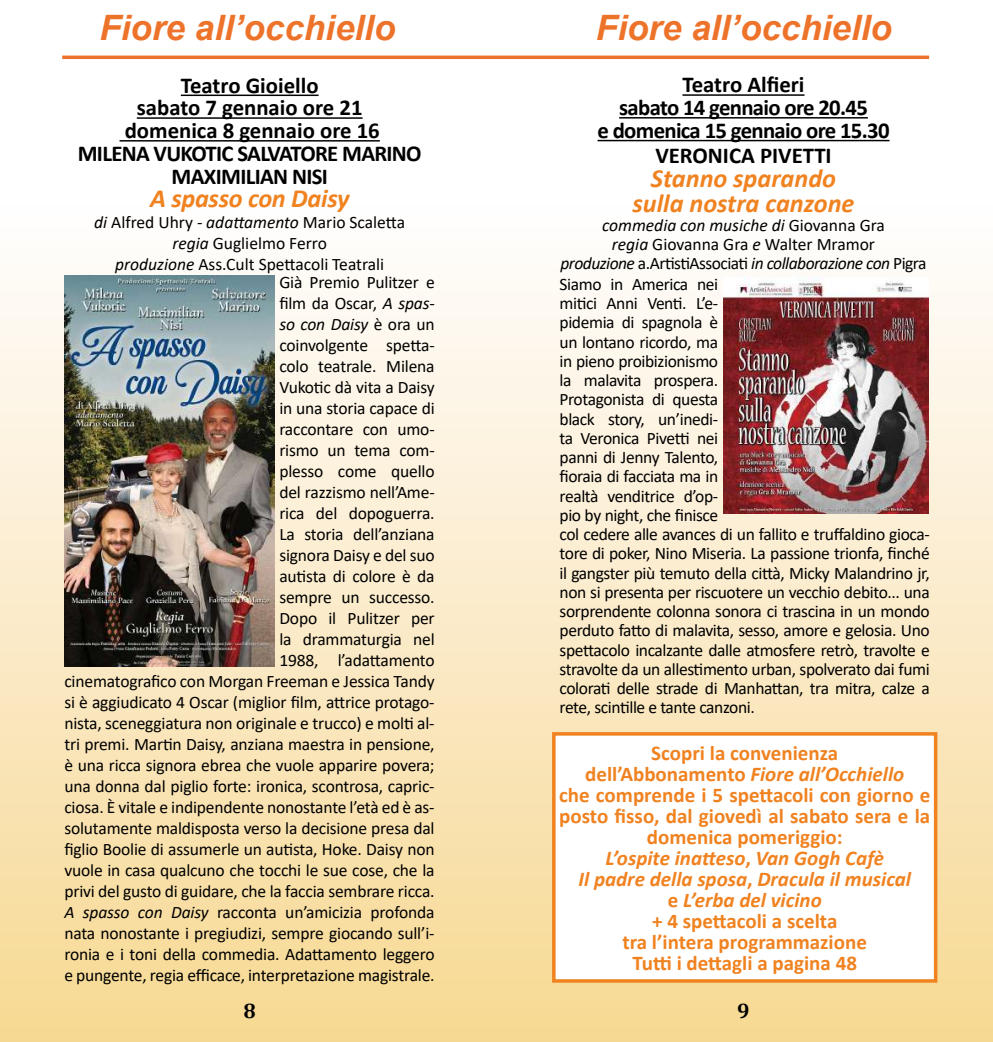
<style>
.page{position:relative;width:993px;height:1042px;background:#fff}
.page>*{position:absolute;margin:0;border:0;box-sizing:border-box;transform-origin:0 0}
.t1{font:italic 700 35px "Arial";color:#ee732a}
.t2{font:italic 700 26.25px/24.5px "Calibri";color:#f08220;text-align:center}
.t3{font:700 22.75px/22.8px "Calibri";letter-spacing:-.01em;color:#000;text-align:center}
.t4{font:700 22.75px/23.3px "Calibri";letter-spacing:-.03em;color:#000;text-align:center}
.t5{font:700 21px/21px "Calibri";color:#f08220;text-align:center}
.t6{font:700 21px "Cambria";color:#000}
.t7{font:17.5px/21px "Calibri";letter-spacing:-.02em;color:#000;text-align:right}
.t8{font:17.5px/21px "Calibri";color:#000;text-align:center}
.t9{font:italic 17.5px "Calibri";letter-spacing:-.03em;color:#000}
.t10{font:italic 17.5px "Calibri";color:#000}
.s1{font-style:italic}
.s2{font-style:normal}
</style>
<div class="page">
<div style="left:0;top:0;width:992px;height:1042px;background:linear-gradient(to bottom,#fff,#f7d996)"></div>
<hr style="left:62px;top:56px;width:866px;height:3px;background:#ee732a">
<hr style="left:181px;top:95px;width:137px;height:1px;background:#000">
<hr style="left:137px;top:117px;width:225px;height:2px;background:#000">
<hr style="left:119px;top:140px;width:261px;height:2px;background:#000">
<img style="left:64px;top:275px;width:210px;height:391px">
<hr style="left:682px;top:94px;width:122px;height:2px;background:#000">
<hr style="left:619px;top:117px;width:248px;height:2px;background:#000">
<hr style="left:597px;top:140px;width:292px;height:1px;background:#000">
<img style="left:723px;top:277px;width:205px;height:236px">
<div style="left:552px;top:732px;width:385px;height:250px;background:#fff;border:4px solid #f08220"></div>
<h1 class="t1" style="left:99px;top:4px;width:297px">Fiore all’occhiello</h1>
<h1 class="t1" style="left:595px;top:4px;width:297px">Fiore all’occhiello</h1>
<h3 class="t3" style="left:78px;top:73px;width:345px">Teatro Gioiello<br>sabato 7 gennaio ore 21<br>domenica 8 gennaio ore 16<br>MILENA VUKOTIC SALVATORE MARINO<br>MAXIMILIAN NISI</h3>
<h2 class="t2" style="left:150px;top:185px;width:201px">A spasso con Daisy</h2>
<p class="t8" style="left:94px;top:211px;width:312px"><span class="s1">di</span> Alfred Uhry <span class="s1">- adattamento</span> Mario Scaletta <span class="s1">regia</span> Guglielmo Ferro<br><span class="s1">produzione</span> Ass.Cult Spettacoli Teatrali</p>
<p class="t7" style="left:64px;top:271px;width:372px">Già Premio Pulitzer e<br>film da Oscar, <span class="s1">A spas-<br>so con Daisy</span> è ora un<br>coinvolgente spetta-<br>colo teatrale. Milena<br>Vukotic dà vita a Daisy<br>in una storia capace di<br>raccontare con umo-<br>rismo un tema com-<br>plesso come quello<br>del razzismo nell’Ame-<br>rica del dopoguerra.<br>La storia dell’anziana<br>signora Daisy e del suo<br>autista di colore è da<br>sempre un successo.<br>Dopo il Pulitzer per<br>la drammaturgia nel<br>1988, l’adattamento<br>cinematografico con Morgan Freeman e Jessica Tandy si è aggiudicato 4 Oscar (miglior film, attrice protago&shy;nista, sceneggiatura non originale e trucco) e molti al&shy;tri premi. Martin Daisy, anziana maestra in pensione, è una ricca signora ebrea che vuole apparire povera; una donna dal piglio forte: ironica, scontrosa, capric&shy;ciosa. È vitale e indipendente nonostante l’età ed è as&shy;solutamente maldisposta verso la decisione presa dal figlio Boolie di assumerle un autista, Hoke. Daisy non vuole in casa qualcuno che tocchi le sue cose, che la privi del gusto di guidare, che la faccia sembrare ricca.<br><span class="s1">A spasso con Daisy</span> racconta un’amicizia profonda nata nonostante i pregiudizi, sempre giocando sull’i&shy;ronia e i toni della commedia. Adattamento leggero e pungente, regia efficace, interpretazione magistrale.</p>
<h3 class="t4" style="left:597px;top:73px;width:293px">Teatro Alfieri<br>sabato 14 gennaio ore 20.45<br>e domenica 15 gennaio ore 15.30<br>VERONICA PIVETTI</h3>
<h2 class="t2" style="left:632px;top:165px;width:223px">Stanno sparando sulla nostra canzone</h2>
<p class="t10" style="left:602px;top:213px;width:284px">commedia con musiche di <span class="s2">Giovanna Gra</span></p>
<p class="t8" style="left:611px;top:233px;width:264px"><span class="s1">regia</span> Giovanna Gra <span class="s1">e</span> Walter Mramor</p>
<p class="t9" style="left:560px;top:251px;width:367px">produzione <span class="s2">a.ArtistiAssociati</span> in collaborazione con <span class="s2">Pigra</span></p>
<p class="t7" style="left:559px;top:273px;width:160px">Siamo in America nei</p>
<p class="t7" style="left:559px;top:292px;width:160px">mitici Anni Venti. L’e-</p>
<p class="t7" style="left:559px;top:311px;width:160px">pidemia di spagnola è</p>
<p class="t7" style="left:559px;top:331px;width:160px">un lontano ricordo, ma</p>
<p class="t7" style="left:559px;top:350px;width:160px">in pieno proibizionismo</p>
<p class="t7" style="left:559px;top:369px;width:160px">la malavita prospera.</p>
<p class="t7" style="left:559px;top:388px;width:160px">Protagonista di questa</p>
<p class="t7" style="left:559px;top:408px;width:160px">black story, un’inedi-</p>
<p class="t7" style="left:559px;top:427px;width:160px">ta Veronica Pivetti nei</p>
<p class="t7" style="left:559px;top:446px;width:160px">panni di Jenny Talento,</p>
<p class="t7" style="left:559px;top:465px;width:160px">fioraia di facciata ma in</p>
<p class="t7" style="left:559px;top:485px;width:160px">realtà venditrice d’op-</p>
<p class="t7" style="left:559px;top:504px;width:160px">pio by night, che finisce</p>
<p class="t7" style="left:559px;top:523px;width:371px">col cedere alle avances di un fallito e truffaldino gioca-</p>
<p class="t7" style="left:559px;top:542px;width:371px">tore di poker, Nino Miseria. La passione trionfa, finché</p>
<p class="t7" style="left:559px;top:562px;width:371px">il gangster più temuto della città, Micky Malandrino jr,</p>
<p class="t7" style="left:559px;top:581px;width:371px">non si presenta per riscuotere un vecchio debito... una</p>
<p class="t7" style="left:559px;top:600px;width:371px">sorprendente colonna sonora ci trascina in un mondo</p>
<p class="t7" style="left:559px;top:619px;width:371px">perduto fatto di malavita, sesso, amore e gelosia. Uno</p>
<p class="t7" style="left:559px;top:639px;width:371px">spettacolo incalzante dalle atmosfere retrò, travolte e</p>
<p class="t7" style="left:559px;top:658px;width:371px">stravolte da un allestimento urban, spolverato dai fumi</p>
<p class="t7" style="left:559px;top:677px;width:371px">colorati delle strade di Manhattan, tra mitra, calze a</p>
<p class="t7" style="left:559px;top:696px;width:197px">rete, scintille e tante canzoni.</p>
<p class="t5" style="left:559px;top:742px;width:372px">Scopri la convenienza<br>dell’Abbonamento <span class="s1">Fiore all’Occhiello<br></span>che comprende i 5 spettacoli con giorno e posto fisso, dal giovedì al sabato sera e la domenica pomeriggio:<br><span class="s1">L’ospite inatteso</span>, <span class="s1">Van Gogh Cafè<br>Il padre della sposa</span>, <span class="s1">Dracula il musical<br></span>e <span class="s1">L’erba del vicino<br></span>+ 4 spettacoli a scelta<br>tra l’intera programmazione<br>Tutti i dettagli a pagina 48</p>
<p class="t6" style="left:243px;top:995px;width:14px">8</p>
<p class="t6" style="left:736px;top:995px;width:14px">9</p>
</div>
